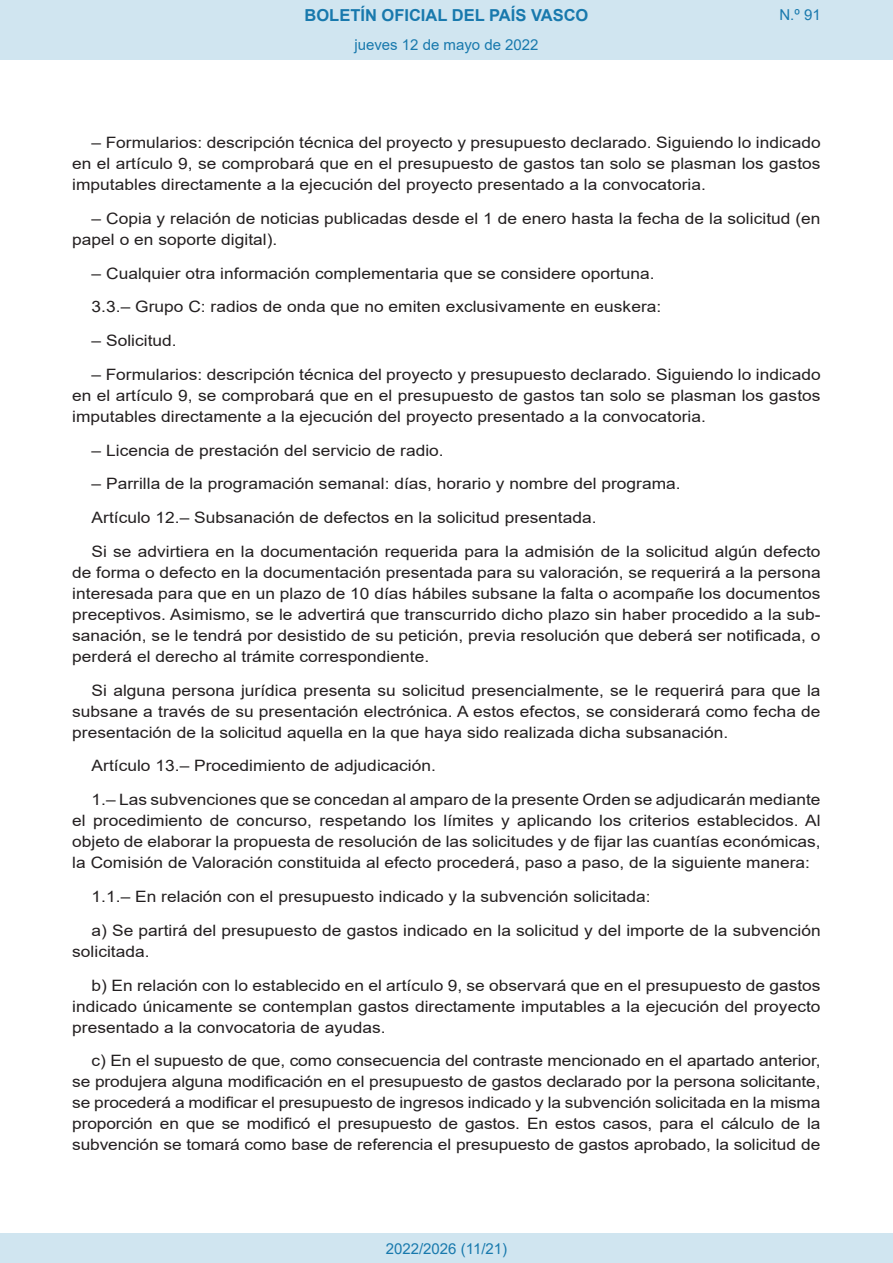
<style>
.page{position:relative;width:893px;height:1263px;background:#fff}
.page>*{position:absolute;margin:0;border:0;box-sizing:border-box;transform-origin:0 0}
.t1{font:700 16.5px "Arial";color:#1879ad}
.BOPVDetalle{font:15.6px/21px "Arial";color:#231f20;text-align:justify;scale:1.11 1}
.Paginacion_Centro{font:15px "Arial";color:#1879ad}
</style>
<div class="page">
<div style="left:0;top:0;width:893px;height:60px;background:#d0e5f0"></div>
<div style="left:0;top:1233px;width:893px;height:30px;background:#d0e5f0"></div>
<p class="t1" style="left:305px;top:3px;width:285px">BOLETÍN OFICIAL DEL PAÍS VASCO</p>
<p class="Paginacion_Centro" style="left:354px;top:35px;width:186px">jueves 12 de mayo de 2022</p>
<p class="Paginacion_Centro" style="left:779px;top:5px;width:43px">N.º 91</p>
<p class="BOPVDetalle" style="left:72px;top:132px;width:676px;text-indent:19px">– Formularios: descripción técnica del proyecto y presupuesto declarado. Siguiendo lo indicado en el artículo 9, se comprobará que en el presupuesto de gastos tan solo se plasman los gastos imputables directamente a la ejecución del proyecto presentado a la convocatoria.</p>
<p class="BOPVDetalle" style="left:72px;top:208px;width:676px;text-indent:19px">– Copia y relación de noticias publicadas desde el 1 de enero hasta la fecha de la solicitud (en papel o en soporte digital).</p>
<p class="BOPVDetalle" style="left:92px;top:263px;width:509px">– Cualquier otra información complementaria que se considere oportuna.</p>
<p class="BOPVDetalle" style="left:92px;top:296px;width:515px">3.3.– Grupo C: radios de onda que no emiten exclusivamente en euskera:</p>
<p class="BOPVDetalle" style="left:92px;top:330px;width:78px">– Solicitud.</p>
<p class="BOPVDetalle" style="left:72px;top:364px;width:676px;text-indent:19px">– Formularios: descripción técnica del proyecto y presupuesto declarado. Siguiendo lo indicado en el artículo 9, se comprobará que en el presupuesto de gastos tan solo se plasman los gastos imputables directamente a la ejecución del proyecto presentado a la convocatoria.</p>
<p class="BOPVDetalle" style="left:92px;top:440px;width:319px">– Licencia de prestación del servicio de radio.</p>
<p class="BOPVDetalle" style="left:92px;top:473px;width:532px">– Parrilla de la programación semanal: días, horario y nombre del programa.</p>
<p class="BOPVDetalle" style="left:92px;top:507px;width:456px">Artículo 12.– Subsanación de defectos en la solicitud presentada.</p>
<p class="BOPVDetalle" style="left:72px;top:541px;width:676px;text-indent:19px">Si se advirtiera en la documentación requerida para la admisión de la solicitud algún defecto de forma o defecto en la documentación presentada para su valoración, se requerirá a la persona interesada para que en un plazo de 10 días hábiles subsane la falta o acompañe los documentos preceptivos. Asimismo, se le advertirá que transcurrido dicho plazo sin haber procedido a la sub&shy;sanación, se le tendrá por desistido de su petición, previa resolución que deberá ser notificada, o perderá el derecho al trámite correspondiente.</p>
<p class="BOPVDetalle" style="left:72px;top:680px;width:676px;text-indent:19px">Si alguna persona jurídica presenta su solicitud presencialmente, se le requerirá para que la subsane a través de su presentación electrónica. A estos efectos, se considerará como fecha de presentación de la solicitud aquella en la que haya sido realizada dicha subsanación.</p>
<p class="BOPVDetalle" style="left:92px;top:755px;width:312px">Artículo 13.– Procedimiento de adjudicación.</p>
<p class="BOPVDetalle" style="left:72px;top:789px;width:676px;text-indent:19px">1.– Las subvenciones que se concedan al amparo de la presente Orden se adjudicarán mediante el procedimiento de concurso, respetando los límites y aplicando los criterios establecidos. Al objeto de elaborar la propuesta de resolución de las solicitudes y de fijar las cuantías económicas, la Comisión de Valoración constituida al efecto procederá, paso a paso, de la siguiente manera:</p>
<p class="BOPVDetalle" style="left:92px;top:886px;width:505px">1.1.– En relación con el presupuesto indicado y la subvención solicitada:</p>
<p class="BOPVDetalle" style="left:72px;top:920px;width:676px;text-indent:19px">a) Se partirá del presupuesto de gastos indicado en la solicitud y del importe de la subvención solicitada.</p>
<p class="BOPVDetalle" style="left:72px;top:974px;width:676px;text-indent:19px">b) En relación con lo establecido en el artículo 9, se observará que en el presupuesto de gastos indicado únicamente se contemplan gastos directamente imputables a la ejecución del proyecto presentado a la convocatoria de ayudas.</p>
<p class="BOPVDetalle" style="left:72px;top:1050px;width:676px;text-indent:19px">c) En el supuesto de que, como consecuencia del contraste mencionado en el apartado anterior, se produjera alguna modificación en el presupuesto de gastos declarado por la persona solicitante, se procederá a modificar el presupuesto de ingresos indicado y la subvención solicitada en la misma proporción en que se modificó el presupuesto de gastos. En estos casos, para el cálculo de la subvención se tomará como base de referencia el presupuesto de gastos aprobado, la solicitud de</p>
<p class="Paginacion_Centro" style="left:386px;top:1238px;width:123px">2022/2026 (11/21)</p>
</div>
